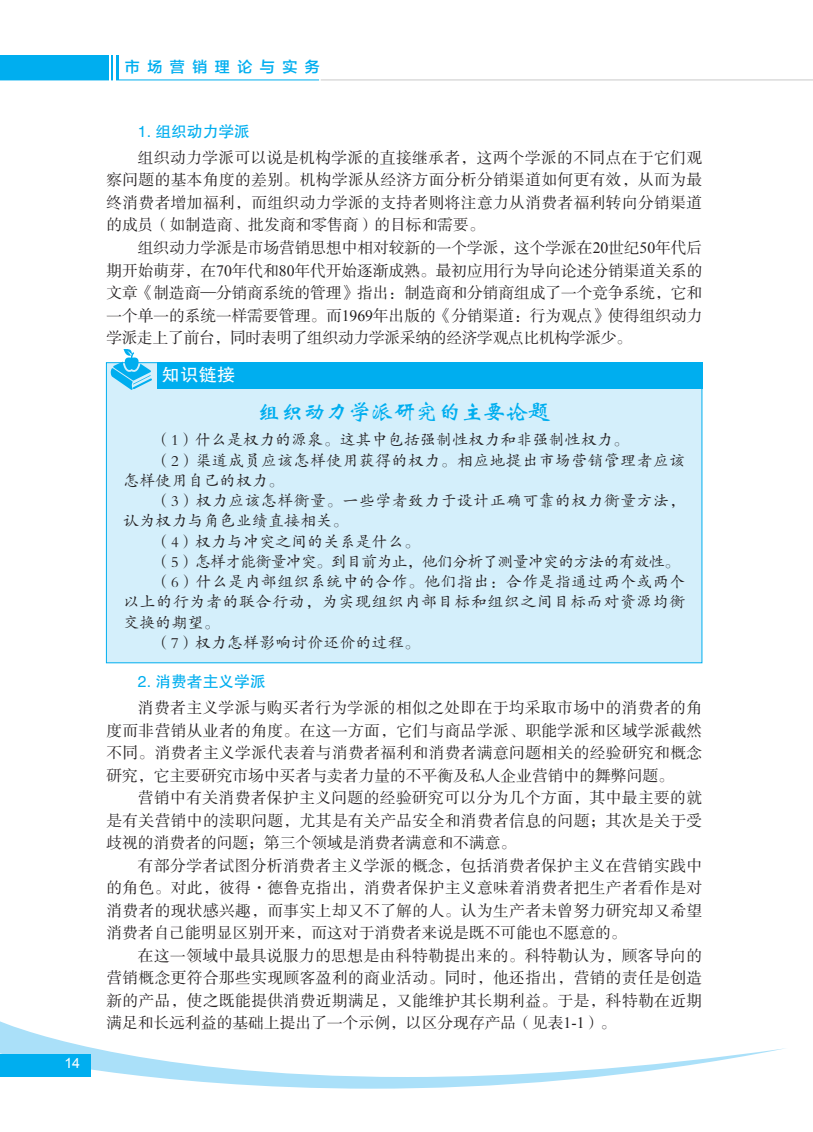
<style>
.page{position:relative;width:813px;height:1132px;background:#fff}
.page>*{position:absolute;margin:0;border:0;box-sizing:border-box;transform-origin:0 0}
.t1{font:22.5px "FZWBK GBK1 0";color:#00aeef}
.t2{font:18px "FZHTK GBK1 0";color:#fff}
.t3{font:15.75px/22.5px "FZSSK GBK1 0";color:#231f20;text-align:justify}
.t4{font:15.75px "FZKTK GBK1 0";letter-spacing:.035em;color:#231f20}
.t5{font:15.75px "FZKTK GBK1 0";letter-spacing:-.04em;color:#231f20}
.t6{font:15.75px "FZHTK GBK1 0";color:#00aeef}
.t7{font:15px "FZLTZHK GBK1 0";letter-spacing:.5em;color:#00aeef}
.t8{font:14.1px "Arial";color:#fff}
.s1{font-family:"Times New Roman"}
</style>
<div class="page">
<svg style="left:0;top:1021px;width:785px;height:67px"></svg>
<div style="left:0;top:1053px;width:91px;height:23px;background:#00aeef"></div>
<hr style="left:0;top:79px;width:319px;height:1px;background:#00aeef">
<div style="left:0;top:55px;width:118px;height:25px;background:#00aeef"></div>
<hr style="left:113px;top:55px;width:2px;height:26px;background:#fff">
<hr style="left:109px;top:55px;width:2px;height:26px;background:#fff">
<svg style="left:799px;top:79px;width:13px;height:1px"></svg>
<hr style="left:320px;top:79px;width:479px;height:1px;background:#231f20">
<div style="left:106px;top:362px;width:596px;height:301px;background:#d4effb"></div>
<div style="left:157px;top:362px;width:545px;height:27px;background:#00aeef"></div>
<svg style="left:111px;top:349px;width:41px;height:41px"></svg>
<p class="t8" style="left:64px;top:1053px;width:17px">14</p>
<p class="t7" style="left:125px;top:59px;width:196px">市场营销理论与实务</p>
<p class="t6" style="left:138px;top:123px;width:113px">1. 组织动力学派</p>
<p class="t3" style="left:106px;top:147px;width:597px;text-indent:32px">组织动力学派可以说是机构学派的直接继承者，这两个学派的不同点在于它们观察问题的基本角度的差别。机构学派从经济方面分析分销渠道如何更有效，从而为最终消费者增加福利，而组织动力学派的支持者则将注意力从消费者福利转向分销渠道的成员（如制造商、批发商和零售商）的目标和需要。</p>
<p class="t3" style="left:106px;top:237px;width:597px;text-indent:31px">组织动力学派是市场营销思想中相对较新的一个学派，这个学派在<span class="s1">20</span>世纪<span class="s1">50</span>年代后期开始萌芽，在<span class="s1">70</span>年代和<span class="s1">80</span>年代开始逐渐成熟。最初应用行为导向论述分销渠道关系的文章《制造商—分销商系统的管理》指出：制造商和分销商组成了一个竞争系统，它和一个单一的系统一样需要管理。而<span class="s1">1969</span>年出版的《分销渠道：行为观点》使得组织动力学派走上了前台，同时表明了组织动力学派采纳的经济学观点比机构学派少。</p>
<p class="t2" style="left:162px;top:365px;width:75px">知识链接</p>
<h1 class="t1" style="left:258px;top:400px;width:294px">组织动力学派研究的主要论题</h1>
<p class="t4" style="left:155px;top:431px;width:475px">（1）什么是权力的源泉。这其中包括强制性权力和非强制性权力。</p>
<p class="t4" style="left:155px;top:452px;width:531px">（2）渠道成员应该怎样使用获得的权力。相应地提出市场营销管理者应该</p>
<p class="t4" style="left:123px;top:472px;width:162px">怎样使用自己的权力。</p>
<p class="t4" style="left:155px;top:492px;width:531px">（3）权力应该怎样衡量。一些学者致力于设计正确可靠的权力衡量方法，</p>
<p class="t4" style="left:123px;top:512px;width:226px">认为权力与角色业绩直接相关。</p>
<p class="t4" style="left:155px;top:533px;width:266px">（4）权力与冲突之间的关系是什么。</p>
<p class="t5" style="left:155px;top:553px;width:526px">（5）怎样才能衡量冲突。到目前为止，他们分析了测量冲突的方法的有效性。</p>
<p class="t4" style="left:155px;top:573px;width:531px">（6）什么是内部组织系统中的合作。他们指出：合作是指通过两个或两个</p>
<p class="t4" style="left:123px;top:593px;width:563px">以上的行为者的联合行动，为实现组织内部目标和组织之间目标而对资源均衡</p>
<p class="t4" style="left:123px;top:614px;width:98px">交换的期望。</p>
<p class="t4" style="left:155px;top:634px;width:266px">（7）权力怎样影响讨价还价的过程。</p>
<p class="t6" style="left:138px;top:672px;width:129px">2. 消费者主义学派</p>
<p class="t3" style="left:106px;top:697px;width:597px;text-indent:32px">消费者主义学派与购买者行为学派的相似之处即在于均采取市场中的消费者的角度而非营销从业者的角度。在这一方面，它们与商品学派、职能学派和区域学派截然不同。消费者主义学派代表着与消费者福利和消费者满意问题相关的经验研究和概念研究，它主要研究市场中买者与卖者力量的不平衡及私人企业营销中的舞弊问题。</p>
<p class="t3" style="left:106px;top:787px;width:597px;text-indent:32px">营销中有关消费者保护主义问题的经验研究可以分为几个方面，其中最主要的就是有关营销中的渎职问题，尤其是有关产品安全和消费者信息的问题；其次是关于受歧视的消费者的问题；第三个领域是消费者满意和不满意。</p>
<p class="t3" style="left:106px;top:854px;width:597px;text-indent:32px">有部分学者试图分析消费者主义学派的概念，包括消费者保护主义在营销实践中的角色。对此，彼得·德鲁克指出，消费者保护主义意味着消费者把生产者看作是对消费者的现状感兴趣，而事实上却又不了解的人。认为生产者未曾努力研究却又希望消费者自己能明显区别开来，而这对于消费者来说是既不可能也不愿意的。</p>
<p class="t3" style="left:106px;top:944px;width:597px;text-indent:32px">在这一领域中最具说服力的思想是由科特勒提出来的。科特勒认为，顾客导向的营销概念更符合那些实现顾客盈利的商业活动。同时，他还指出，营销的责任是创造新的产品，使之既能提供消费近期满足，又能维护其长期利益。于是，科特勒在近期满足和长远利益的基础上提出了一个示例，以区分现存产品（见表<span class="s1">1-1</span>）。</p>
</div>
